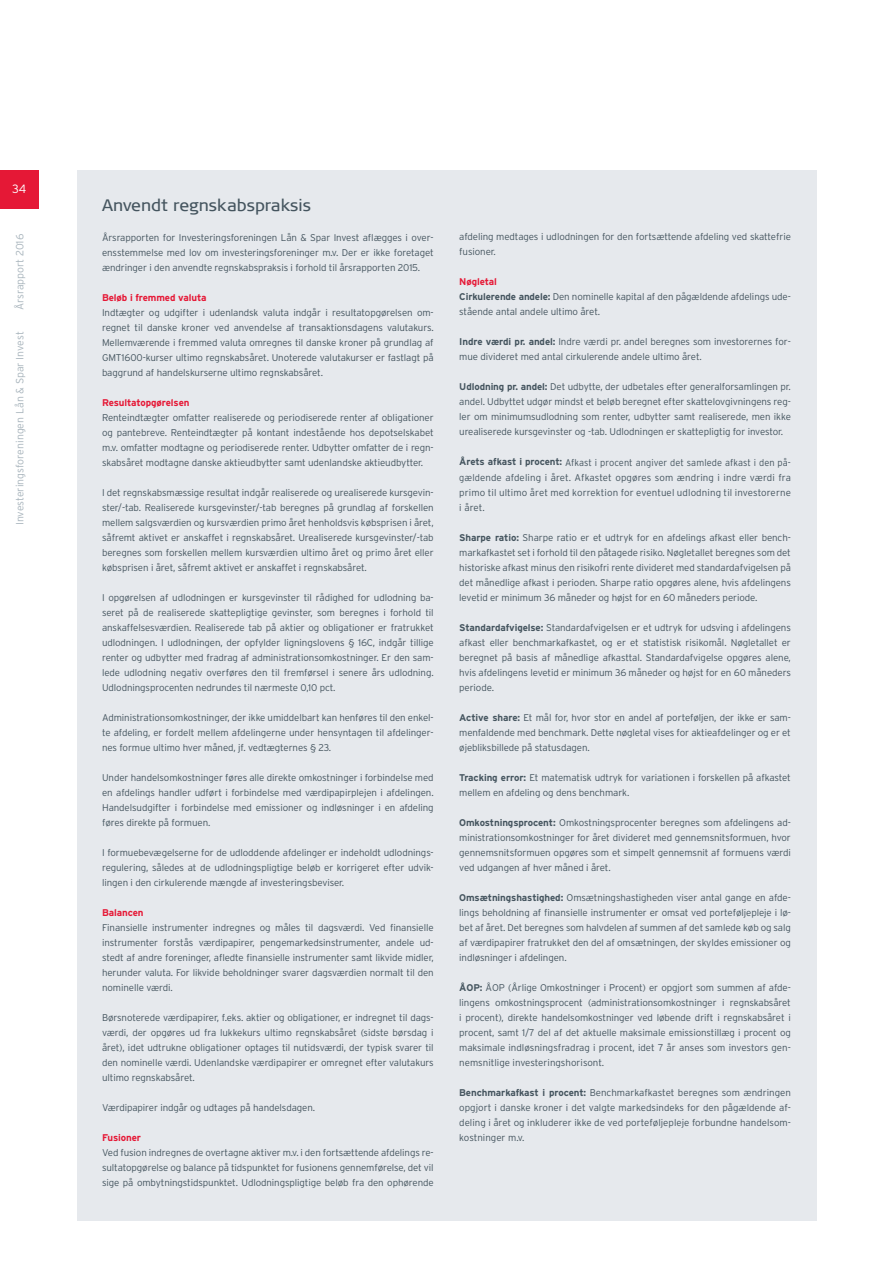
<style>
.page{position:relative;width:893px;height:1263px;background:#fff}
.page>*{position:absolute;margin:0;border:0;box-sizing:border-box;transform-origin:0 0}
.t1{font:16.5px "Signa Offc";color:#45555f}
.t2{font:300 12px "Interstate";color:#fff}
.t3{font:300 10.5px "Interstate";color:#a8b4bc}
.t4{font:300 9.75px/15px "Interstate";letter-spacing:-.01em;color:#45555f;text-align:justify}
.t5{font:300 9.75px/15px "Interstate";letter-spacing:-.01em;color:#45555f;text-align:justify;scale:.95 1}
.t6{font:700 9.75px "Interstate";letter-spacing:-.01em;color:#e51836}
.s1{font-weight:700;color:#e51836}
.s2{font-weight:700}
</style>
<div class="page">
<div style="left:77px;top:170px;width:739px;height:1050px;background:#e6e9ed"></div>
<div style="left:0;top:170px;width:38px;height:38px;background:#e51836"></div>
<p class="t2" style="left:12px;top:181px;width:16px">34</p>
<p class="t3" style="left:13px;top:310px;width:78px;rotate:-90deg">Årsrapport 2016</p>
<p class="t3" style="left:13px;top:525px;width:195px;rotate:-90deg">Investeringsforeningen Lån &amp; Spar Invest</p>
<h1 class="t1" style="left:102px;top:195px;width:211px">Anvendt regnskabspraksis</h1>
<p class="t4" style="left:102px;top:230px;width:333px">Årsrapporten for Investeringsforeningen Lån &amp; Spar Invest aflægges i over&shy;ensstemmelse med lov om investeringsforeninger m.v. Der er ikke foretaget ændringer i den anvendte regnskabspraksis i forhold til årsrapporten 2015.</p>
<p class="t6" style="left:102px;top:291px;width:106px">Beløb i fremmed valuta</p>
<p class="t4" style="left:102px;top:305px;width:333px">Indtægter og udgifter i udenlandsk valuta indgår i resultatopgørelsen om&shy;regnet til danske kroner ved anvendelse af transaktionsdagens valutakurs.<br>Mellemværende i fremmed valuta omregnes til danske kroner på grundlag af GMT1600-kurser ultimo regnskabsåret. Unoterede valutakurser er fastlagt på baggrund af handelskurserne ultimo regnskabsåret.</p>
<p class="t6" style="left:102px;top:396px;width:89px">Resultatopgørelsen</p>
<p class="t4" style="left:102px;top:410px;width:333px">Renteindtægter omfatter realiserede og periodiserede renter af obligationer og pantebreve. Renteindtægter på kontant indestående hos depotselskabet m.v. omfatter modtagne og periodiserede renter. Udbytter omfatter de i regn&shy;skabsåret modtagne danske aktieudbytter samt udenlandske aktieudbytter.</p>
<p class="t4" style="left:102px;top:485px;width:333px">I det regnskabsmæssige resultat indgår realiserede og urealiserede kursgevin&shy;ster/-tab. Realiserede kursgevinster/-tab beregnes på grundlag af forskellen mellem salgsværdien og kursværdien primo året henholdsvis købsprisen i året, såfremt aktivet er anskaffet i regnskabsåret. Urealiserede kursgevinster/-tab beregnes som forskellen mellem kursværdien ultimo året og primo året eller købsprisen i året, såfremt aktivet er anskaffet i regnskabsåret.</p>
<p class="t4" style="left:102px;top:590px;width:333px">I opgørelsen af udlodningen er kursgevinster til rådighed for udlodning ba&shy;seret på de realiserede skattepligtige gevinster, som beregnes i forhold til anskaffelsesværdien. Realiserede tab på aktier og obligationer er fratrukket udlodningen. I udlodningen, der opfylder ligningslovens § 16C, indgår tillige renter og udbytter med fradrag af administrationsomkostninger. Er den sam&shy;lede udlodning negativ overføres den til fremførsel i senere års udlodning.<br>Udlodningsprocenten nedrundes til nærmeste 0,10 pct.</p>
<p class="t4" style="left:102px;top:709px;width:333px">Administrationsomkostninger, der ikke umiddelbart kan henføres til den enkel&shy;te afdeling, er fordelt mellem afdelingerne under hensyntagen til afdelinger&shy;nes formue ultimo hver måned, jf. vedtægternes § 23.</p>
<p class="t4" style="left:102px;top:769px;width:333px">Under handelsomkostninger føres alle direkte omkostninger i forbindelse med en afdelings handler udført i forbindelse med værdipapirplejen i afdelingen.<br>Handelsudgifter i forbindelse med emissioner og indløsninger i en afdeling føres direkte på formuen.</p>
<p class="t4" style="left:102px;top:844px;width:333px">I formuebevægelserne for de udloddende afdelinger er indeholdt udlodnings&shy;regulering, således at de udlodningspligtige beløb er korrigeret efter udvik&shy;lingen i den cirkulerende mængde af investeringsbeviser.</p>
<p class="t6" style="left:102px;top:906px;width:43px">Balancen</p>
<p class="t4" style="left:102px;top:919px;width:333px">Finansielle instrumenter indregnes og måles til dagsværdi. Ved finansielle instrumenter forstås værdipapirer, pengemarkedsinstrumenter, andele ud&shy;stedt af andre foreninger, afledte finansielle instrumenter samt likvide midler, herunder valuta. For likvide beholdninger svarer dagsværdien normalt til den nominelle værdi.</p>
<p class="t4" style="left:102px;top:1009px;width:333px">Børsnoterede værdipapirer, f.eks. aktier og obligationer, er indregnet til dags&shy;værdi, der opgøres ud fra lukkekurs ultimo regnskabsåret (sidste børsdag i året), idet udtrukne obligationer optages til nutidsværdi, der typisk svarer til den nominelle værdi. Udenlandske værdipapirer er omregnet efter valutakurs ultimo regnskabsåret.</p>
<p class="t4" style="left:102px;top:1099px;width:214px">Værdipapirer indgår og udtages på handelsdagen.</p>
<p class="t6" style="left:102px;top:1131px;width:40px">Fusioner</p>
<p class="t4" style="left:102px;top:1144px;width:333px">Ved fusion indregnes de overtagne aktiver m.v. i den fortsættende afdelings re&shy;sultatopgørelse og balance på tidspunktet for fusionens gennemførelse, det vil sige på ombytningstidspunktet. Udlodningspligtige beløb fra den ophørende</p>
<p class="t4" style="left:459px;top:229px;width:333px">afdeling medtages i udlodningen for den fortsættende afdeling ved skattefrie fusioner.</p>
<p class="t4" style="left:459px;top:274px;width:333px;text-align:left"><span class="s1">Nøgletal<br></span><span class="s2">Cirkulerende andele:</span> Den nominelle kapital af den pågældende afdelings ude&shy;stående antal andele ultimo året.</p>
<p class="t4" style="left:459px;top:334px;width:333px"><span class="s2">Indre værdi pr. andel:</span> Indre værdi pr. andel beregnes som investorernes for&shy;mue divideret med antal cirkulerende andele ultimo året.</p>
<p class="t4" style="left:459px;top:379px;width:333px"><span class="s2">Udlodning pr. andel:</span> Det udbytte, der udbetales efter generalforsamlingen pr. andel. Udbyttet udgør mindst et beløb beregnet efter skattelovgivningens reg&shy;ler om minimumsudlodning som renter, udbytter samt realiserede, men ikke urealiserede kursgevinster og -tab. Udlodningen er skattepligtig for investor.</p>
<p class="t5" style="left:459px;top:455px;width:351px"><span class="s2">Årets afkast i procent:</span> Afkast i procent angiver det samlede afkast i den på&shy;gældende afdeling i året. Afkastet opgøres som ændring i indre værdi fra primo til ultimo året med korrektion for eventuel udlodning til investorerne i året.</p>
<p class="t4" style="left:459px;top:530px;width:333px"><span class="s2">Sharpe ratio:</span> Sharpe ratio er et udtryk for en afdelings afkast eller bench&shy;markafkastet set i forhold til den påtagede risiko. Nøgletallet beregnes som det historiske afkast minus den risikofri rente divideret med standardafvigelsen på det månedlige afkast i perioden. Sharpe ratio opgøres alene, hvis afdelingens levetid er minimum 36 måneder og højst for en 60 måneders periode.</p>
<p class="t4" style="left:459px;top:620px;width:333px"><span class="s2">Standardafvigelse:</span> Standardafvigelsen er et udtryk for udsving i afdelingens afkast eller benchmarkafkastet, og er et statistisk risikomål. Nøgletallet er beregnet på basis af månedlige afkasttal. Standardafvigelse opgøres alene, hvis afdelingens levetid er minimum 36 måneder og højst for en 60 måneders periode.</p>
<p class="t4" style="left:459px;top:710px;width:333px"><span class="s2">Active share:</span> Et mål for, hvor stor en andel af porteføljen, der ikke er sam&shy;menfaldende med benchmark. Dette nøgletal vises for aktieafdelinger og er et øjebliksbillede på statusdagen.</p>
<p class="t4" style="left:459px;top:770px;width:333px"><span class="s2">Tracking error:</span> Et matematisk udtryk for variationen i forskellen på afkastet mellem en afdeling og dens benchmark.</p>
<p class="t4" style="left:459px;top:815px;width:333px"><span class="s2">Omkostningsprocent:</span> Omkostningsprocenter beregnes som afdelingens ad&shy;ministrationsomkostninger for året divideret med gennemsnitsformuen, hvor gennemsnitsformuen opgøres som et simpelt gennemsnit af formuens værdi ved udgangen af hver måned i året.</p>
<p class="t4" style="left:459px;top:890px;width:333px"><span class="s2">Omsætningshastighed:</span> Omsætningshastigheden viser antal gange en afde&shy;lings beholdning af finansielle instrumenter er omsat ved porteføljepleje i lø&shy;bet af året. Det beregnes som halvdelen af summen af det samlede køb og salg af værdipapirer fratrukket den del af omsætningen, der skyldes emissioner og indløsninger i afdelingen.</p>
<p class="t4" style="left:459px;top:979px;width:333px"><span class="s2">ÅOP:</span> ÅOP (Årlige Omkostninger i Procent) er opgjort som summen af afde&shy;lingens omkostningsprocent (administrationsomkostninger i regnskabsåret i procent), direkte handelsomkostninger ved løbende drift i regnskabsåret i procent, samt 1/7 del af det aktuelle maksimale emissionstillæg i procent og maksimale indløsningsfradrag i procent, idet 7 år anses som investors gen&shy;nemsnitlige investeringshorisont.</p>
<p class="t4" style="left:459px;top:1084px;width:333px"><span class="s2">Benchmarkafkast i procent:</span> Benchmarkafkastet beregnes som ændringen opgjort i danske kroner i det valgte markedsindeks for den pågældende af&shy;deling i året og inkluderer ikke de ved porteføljepleje forbundne handelsom&shy;kostninger m.v.</p>
</div>
